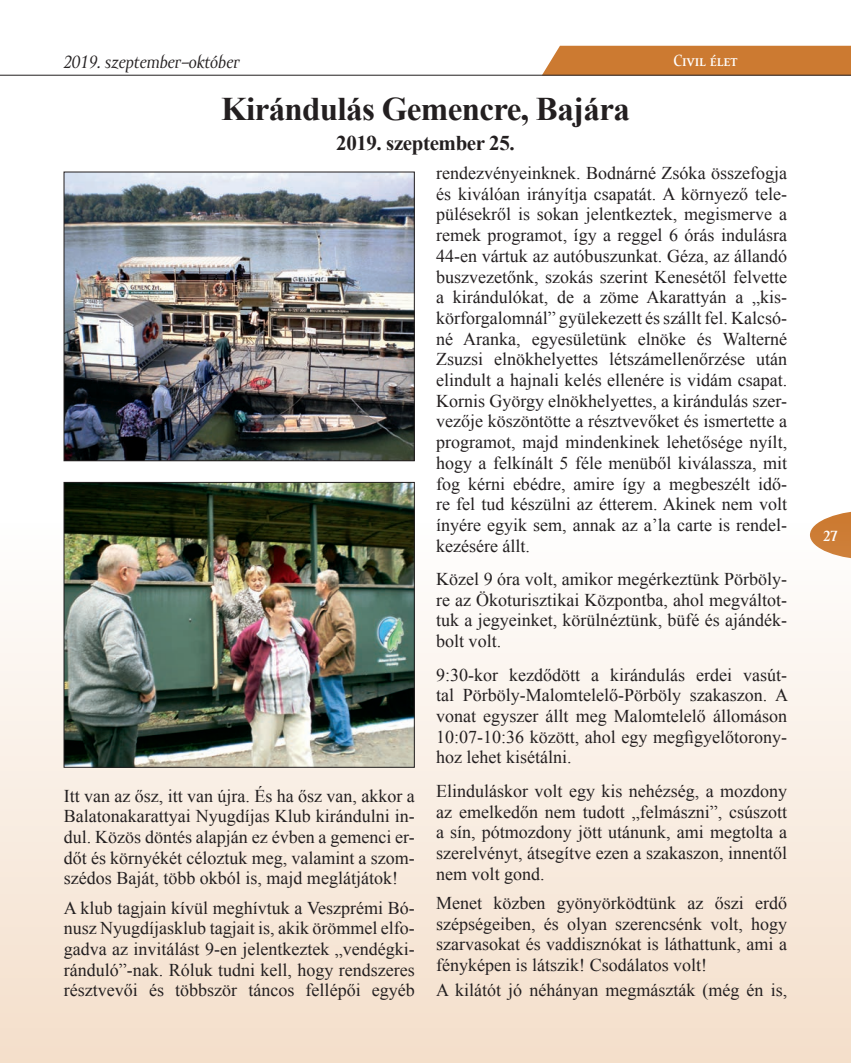
<style>
.page{position:relative;width:851px;height:1063px;background:#fff}
.page>*{position:absolute;margin:0;border:0;box-sizing:border-box;transform-origin:0 0}
.t1{font:700 33px "Times New Roman";letter-spacing:-.02em;color:#231f20}
.t2{font:700 21px "Times New Roman";letter-spacing:-.02em;color:#231f20}
.t3{font:18px/20.7px "Times New Roman";color:#231f20;text-align:justify}
.t4{font:italic 18px "Amor Serif Pro";color:#231f20}
.t5{font:16.5px "Amor Serif Text Pro";color:#fff}
.t6{font:700 15px "Amor Serif Pro";color:#fff}
</style>
<div class="page">
<svg style="left:816px;top:512px;width:34px;height:12px"></svg>
<div style="left:0;top:524px;width:850px;height:539px;background:linear-gradient(to bottom,#fdfbfa,#f4e0cc)"></div>
<div style="left:541px;top:46px;width:309px;height:29px;background:#cc7a31"></div>
<hr style="left:0;top:75px;width:850px;height:1px;background:#231f20">
<img style="left:66px;top:484px;width:346px;height:281px">
<div style="left:64px;top:482px;width:350px;height:285px;border:1px solid #231f20"></div>
<img style="left:66px;top:174px;width:346px;height:285px">
<div style="left:64px;top:172px;width:350px;height:289px;border:1px solid #231f20"></div>
<p class="t4" style="left:63px;top:52px;width:178px">2019. szeptember–október</p>
<p class="t5" style="left:673px;top:52px;width:65px">Civil élet</p>
<h1 class="t1" style="left:221px;top:86px;width:410px">Kirándulás Gemencre, Bajára</h1>
<p class="t2" style="left:336px;top:129px;width:180px">2019. szeptember 25.</p>
<p class="t3" style="left:64px;top:785px;width:352px">Itt van az ősz, itt van újra. És ha ősz van, akkor a Balatonakarattyai Nyugdíjas Klub kirándulni in&shy;dul. Közös döntés alapján ez évben a gemenci er&shy;dőt és környékét céloztuk meg, valamint a szom&shy;szédos Baját, több okból is, majd meglátjátok!</p>
<p class="t3" style="left:64px;top:897px;width:352px">A klub tagjain kívül meghívtuk a Veszprémi Bó&shy;nusz Nyugdíjasklub tagjait is, akik örömmel elfo&shy;gadva az invitálást 9-en jelentkeztek „vendégki&shy;ránduló”-nak. Róluk tudni kell, hogy rendszeres résztvevői és többször táncos fellépői egyéb</p>
<p class="t3" style="left:436px;top:162px;width:352px">rendezvényeinknek. Bodnárné Zsóka összefogja és kiválóan irányítja csapatát. A környező tele&shy;pülésekről is sokan jelentkeztek, megismerve a remek programot, így a reggel 6 órás indulásra 44-en vártuk az autóbuszunkat. Géza, az állandó buszvezetőnk, szokás szerint Kenesétől felvette a kirándulókat, de a zöme Akarattyán a „kis&shy;körforgalomnál” gyülekezett és szállt fel. Kalcsó&shy;né Aranka, egyesületünk elnöke és Walterné Zsuzsi elnökhelyettes létszámellenőrzése után elindult a hajnali kelés ellenére is vidám csapat.<br>Kornis György elnökhelyettes, a kirándulás szer&shy;vezője köszöntötte a résztvevőket és ismertette a programot, majd mindenkinek lehetősége nyílt, hogy a felkínált 5 féle menüből kiválassza, mit fog kérni ebédre, amire így a megbeszélt idő&shy;re fel tud készülni az étterem. Akinek nem volt ínyére egyik sem, annak az a’la carte is rendel&shy;kezésére állt.</p>
<p class="t3" style="left:436px;top:568px;width:352px">Közel 9 óra volt, amikor megérkeztünk Pörböly&shy;re az Ökoturisztikai Központba, ahol megváltot&shy;tuk a jegyeinket, körülnéztünk, büfé és ajándék&shy;bolt volt.</p>
<p class="t3" style="left:436px;top:664px;width:353px">9:30-kor kezdődött a kirándulás erdei vasút&shy;tal Pörböly-Malomtelelő-Pörböly szakaszon. A vonat egyszer állt meg Malomtelelő állomáson 10:07-10:36 között, ahol egy megfigyelőtorony&shy;hoz lehet kisétálni.</p>
<p class="t3" style="left:436px;top:780px;width:352px">Elinduláskor volt egy kis nehézség, a mozdony az emelkedőn nem tudott „felmászni”, csúszott a sín, pótmozdony jött utánunk, ami megtolta a szerelvényt, átsegítve ezen a szakaszon, innentől nem volt gond.</p>
<p class="t3" style="left:436px;top:892px;width:352px">Menet közben gyönyörködtünk az őszi erdő szépségeiben, és olyan szerencsénk volt, hogy szarvasokat és vaddisznókat is láthattunk, ami a fényképen is látszik! Csodálatos volt!</p>
<p class="t3" style="left:436px;top:979px;width:352px">A kilátót jó néhányan megmászták (még én is,</p>
<p class="t6" style="left:823px;top:528px;width:16px">27</p>
</div>
